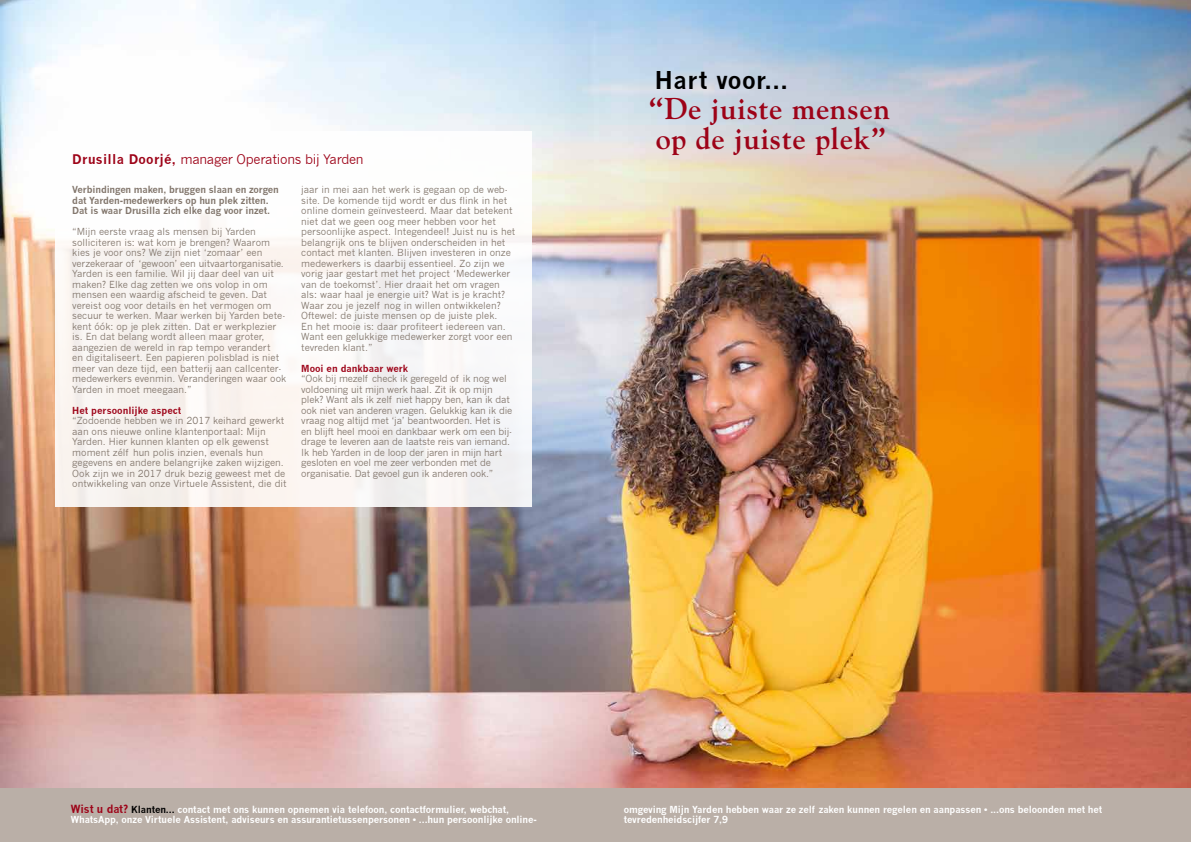
<style>
.page{position:relative;width:1191px;height:842px;background:#fff}
.page>*{position:absolute;margin:0;border:0;box-sizing:border-box;transform-origin:0 0}
.t1{font:700 30px/30px "Goudy Std";letter-spacing:.02em;color:#9d0318}
.t2{font:700 24px "News Gothic";letter-spacing:.02em;color:#000}
.t3{font:13px "News Gothic";letter-spacing:-.02em;color:#9d0318}
.t4{font:9.5px/10.5px "News Gothic";color:#82766c}
.t5{font:700 9.5px/10.5px "News Gothic";letter-spacing:-.01em;color:#fff}
.t6{font:700 9.5px/10.5px "News Gothic";letter-spacing:-.015em;color:#82766c}
.t7{font:700 9.5px "News Gothic";color:#9d0318}
.s1{font-weight:700}
.s2{font-size:11px;color:#9d0318}
.s3{color:#000}
</style>
<div class="page">
<img style="left:0;top:0;width:1191px;height:788px">
<div style="left:0;top:788px;width:1191px;height:54px;background:#baafa7"></div>
<div style="left:55px;top:132px;width:476px;height:375px;background:#fcf7f7"></div>
<h3 class="t3" style="left:72px;top:152px;width:293px"><span class="s1">Drusilla Doorjé,</span> manager Operations bij Yarden</h3>
<p class="t6" style="left:72px;top:184px;width:208px">Verbindingen maken, bruggen slaan en zorgen dat Yarden-medewerkers op hun plek zitten.<br>Dat is waar Drusilla zich elke dag voor inzet.</p>
<p class="t4" style="left:72px;top:227px;width:215px">“Mijn eerste vraag als mensen bij Yarden solliciteren is: wat kom je brengen? Waarom kies je voor ons? We zijn niet ‘zomaar’ een verzekeraar of ‘gewoon’ een uitvaartorganisatie.<br>Yarden is een familie. Wil jij daar deel van uit maken? Elke dag zetten we ons volop in om mensen een waardig afscheid te geven. Dat vereist oog voor details en het vermogen om secuur te werken. Maar werken bij Yarden bete&shy;kent óók: op je plek zitten. Dat er werkplezier is. En dat belang wordt alleen maar groter, aangezien de wereld in rap tempo verandert<br>en digitaliseert. Een papieren polisblad is niet meer van deze tijd, een batterij aan callcenter&shy;medewerkers evenmin. Veranderingen waar ook Yarden in moet meegaan.”</p>
<p class="t7" style="left:72px;top:404px;width:110px">Het persoonlijke aspect</p>
<p class="t4" style="left:72px;top:415px;width:216px">“Zodoende hebben we in 2017 keihard gewerkt aan ons nieuwe online klantenportaal: Mijn Yarden. Hier kunnen klanten op elk gewenst moment zélf hun polis inzien, evenals hun gegevens en andere belangrijke zaken wijzigen.<br>Ook zijn we in 2017 druk bezig geweest met de ontwikkeling van onze Virtuele Assistent, die dit</p>
<p class="t4" style="left:301px;top:184px;width:216px">jaar in mei aan het werk is gegaan op de web&shy;site. De komende tijd wordt er dus flink in het online domein geïnvesteerd. Maar dat betekent niet dat we geen oog meer hebben voor het persoonlijke aspect. Integendeel! Juist nu is het belangrijk ons te blijven onderscheiden in het contact met klanten. Blijven investeren in onze medewerkers is daarbij essentieel. Zo zijn we vorig jaar gestart met het project ‘Medewerker van de toekomst’. Hier draait het om vragen als: waar haal je energie uit? Wat is je kracht?<br>Waar zou je jezelf nog in willen ontwikkelen?<br>Oftewel: de juiste mensen op de juiste plek.<br>En het mooie is: daar profiteert iedereen van.<br>Want een gelukkige medewerker zorgt voor een tevreden klant.”</p>
<p class="t7" style="left:301px;top:362px;width:108px">Mooi en dankbaar werk</p>
<p class="t4" style="left:301px;top:373px;width:213px">“Ook bij mezelf check ik geregeld of ik nog wel voldoening uit mijn werk haal. Zit ik op mijn plek? Want als ik zelf niet happy ben, kan ik dat ook niet van anderen vragen. Gelukkig kan ik die vraag nog altijd met ‘ja’ beantwoorden. Het is en blijft heel mooi en dankbaar werk om een bij&shy;drage te leveren aan de laatste reis van iemand.<br>Ik heb Yarden in de loop der jaren in mijn hart gesloten en voel me zeer verbonden met de organisatie. Dat gevoel gun ik anderen ook.”</p>
<h2 class="t2" style="left:655px;top:65px;width:134px">Hart voor...</h2>
<h1 class="t1" style="left:649px;top:93px;width:243px">“De juiste mensen op de juiste plek”</h1>
<p class="t5" style="left:71px;top:804px;width:467px"><span class="s2">Wist u dat?</span> <span class="s3">Klanten...</span> contact met ons kunnen opnemen via telefoon, contactformulier, webchat,<br>WhatsApp, onze Virtuele Assistent, adviseurs en assurantietussenpersonen • ...hun persoonlijke online-</p>
<p class="t5" style="left:624px;top:804px;width:480px">omgeving Mijn Yarden hebben waar ze zelf zaken kunnen regelen en aanpassen • ...ons beloonden met het tevredenheidscijfer 7,9</p>
</div>
